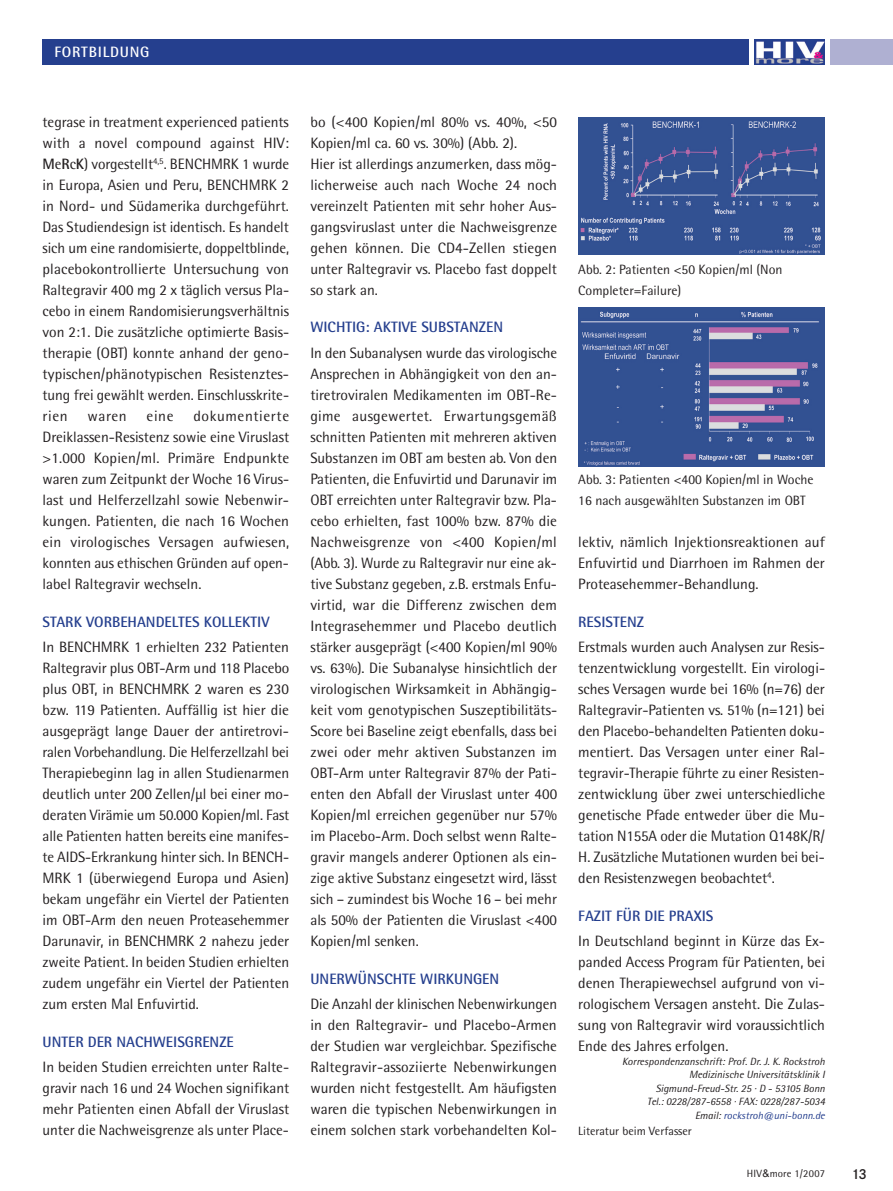
<style>
.page{position:relative;width:893px;height:1191px;background:#fff}
.page>*{position:absolute;margin:0;border:0;box-sizing:border-box;transform-origin:0 0}
.Fliesstext{font:15px/21px "Rotis Semi Sans";color:#231f20;text-align:justify}
.Fliesstext-2{font:700 15px "Rotis Semi Sans";color:#253f8e}
.Rubriken{font:700 15px "Rotis Semi Sans";letter-spacing:.05em;color:#fff}
.t1{font:600 15px "Corporate S";color:#231f20}
.BU_s_schwarz{font:13.5px/21px "Rotis Semi Sans";color:#231f20}
.Quelle_Text{font:12px "Rotis Semi Sans";color:#231f20}
.t2{font:italic 10.5px/13.5px "Rotis Semi Sans";color:#231f20;text-align:right}
.t3{font:10.5px "Rotis Semi Sans";letter-spacing:.015em;color:#231f20}
.s1{font-weight:700}
.s2{color:#253f8e}
.s3{font-family:"Arial"}
</style>
<div class="page">
<div style="left:831px;top:39px;width:62px;height:25px;background:#afb0d2"></div>
<div style="left:43px;top:39px;width:705px;height:25px;background:#253f8e"></div>
<img style="left:755px;top:40px;width:70px;height:24px">
<img style="left:578px;top:117px;width:247px;height:138px">
<img style="left:578px;top:307px;width:247px;height:160px">
<p class="Rubriken" style="left:55px;top:43px;width:96px">FORTBILDUNG</p>
<p class="Fliesstext" style="left:43px;top:111px;width:248px">tegrase in treatment experienced patients with a novel compound against HIV:<br><span class="s1">M</span>e<span class="s1">R</span>c<span class="s1">K</span>) vorgestellt<sup>4,5</sup>. BENCHMRK 1 wurde in Europa, Asien und Peru, BENCHMRK 2 in Nord- und Südamerika durchgeführt.<br>Das Studiendesign ist identisch. Es handelt sich um eine randomisierte, doppeltblinde, placebokontrollierte Untersuchung von Raltegravir 400 mg 2 x täglich versus Pla&shy;cebo in einem Randomisierungsverhältnis von 2:1. Die zusätzliche optimierte Basis&shy;therapie (OBT) konnte anhand der geno&shy;typischen/phänotypischen Resistenztes&shy;tung frei gewählt werden. Einschlusskrite&shy;rien</p>
<p class="Fliesstext" style="left:43px;top:405px;width:248px;text-indent:151px">dokumentierte Dreiklassen-Resistenz sowie eine Viruslast &gt;1.000 Kopien/ml. Primäre Endpunkte waren zum Zeitpunkt der Woche 16 Virus&shy;last und Helferzellzahl sowie Nebenwir&shy;kungen. Patienten, die nach 16 Wochen ein virologisches Versagen aufwiesen, konnten aus ethischen Gründen auf open&shy;label Raltegravir wechseln.</p>
<p class="Fliesstext-2" style="left:43px;top:612px;width:229px">STARK VORBEHANDELTES KOLLEKTIV</p>
<p class="Fliesstext" style="left:43px;top:636px;width:248px">In BENCHMRK 1 erhielten 232 Patienten Raltegravir plus OBT-Arm und 118 Placebo plus OBT, in BENCHMRK 2 waren es 230 bzw. 119 Patienten. Auffällig ist hier die ausgeprägt lange Dauer der antiretrovi&shy;ralen Vorbehandlung. Die Helferzellzahl bei Therapiebeginn lag in allen Studienarmen deutlich unter 200 Zellen/µl bei einer mo&shy;deraten Virämie um 50.000 Kopien/ml. Fast alle Patienten hatten bereits eine manifes&shy;te AIDS-Erkrankung hinter sich. In BENCH-MRK 1 (überwiegend Europa und Asien) bekam ungefähr ein Viertel der Patienten im OBT-Arm den neuen Proteasehemmer Darunavir, in BENCHMRK 2 nahezu jeder zweite Patient. In beiden Studien erhielten zudem ungefähr ein Viertel der Patienten zum ersten Mal Enfuvirtid.</p>
<p class="Fliesstext-2" style="left:43px;top:1032px;width:193px">UNTER DER NACHWEISGRENZE</p>
<p class="Fliesstext" style="left:43px;top:1056px;width:248px">In beiden Studien erreichten unter Ralte&shy;gravir nach 16 und 24 Wochen signifikant mehr Patienten einen Abfall der Viruslast unter die Nachweisgrenze als unter Place-</p>
<p class="Fliesstext" style="left:88px;top:405px;width:41px">waren</p>
<p class="Fliesstext" style="left:147px;top:405px;width:28px">eine</p>
<p class="Fliesstext" style="left:310px;top:111px;width:248px">bo (&lt;400 Kopien/ml 80% vs. 40%, &lt;50<br>Kopien/ml ca. 60 vs. 30%) (Abb. 2).</p>
<p class="Fliesstext" style="left:310px;top:153px;width:248px">Hier ist allerdings anzumerken, dass mög&shy;licherweise auch nach Woche 24 noch vereinzelt Patienten mit sehr hoher Aus&shy;gangsviruslast unter die Nachweisgrenze gehen können. Die CD4-Zellen stiegen unter Raltegravir vs. Placebo fast doppelt so stark an.</p>
<p class="Fliesstext-2" style="left:310px;top:318px;width:194px">WICHTIG: AKTIVE SUBSTANZEN</p>
<p class="Fliesstext" style="left:310px;top:342px;width:248px">In den Subanalysen wurde das virologische Ansprechen in Abhängigkeit von den an&shy;tiretroviralen Medikamenten im OBT-Re&shy;gime ausgewertet. Erwartungsgemäß schnitten Patienten mit mehreren aktiven Substanzen im OBT am besten ab. Von den Patienten, die Enfuvirtid und Darunavir im OBT erreichten unter Raltegravir bzw. Pla&shy;cebo erhielten, fast 100% bzw. 87% die Nachweisgrenze von &lt;400 Kopien/ml (Abb. 3). Wurde zu Raltegravir nur eine ak&shy;tive Substanz gegeben, z.B. erstmals Enfu&shy;virtid, war die Differenz zwischen dem Integrasehemmer und Placebo deutlich stärker ausgeprägt (&lt;400 Kopien/ml 90% vs. 63%). Die Subanalyse hinsichtlich der virologischen Wirksamkeit in Abhängig&shy;keit vom genotypischen Suszeptibilitäts-Score bei Baseline zeigt ebenfalls, dass bei zwei oder mehr aktiven Substanzen im OBT-Arm unter Raltegravir 87% der Pati&shy;enten den Abfall der Viruslast unter 400<br>Kopien/ml erreichen gegenüber nur 57% im Placebo-Arm. Doch selbst wenn Ralte&shy;gravir mangels anderer Optionen als ein&shy;zige aktive Substanz eingesetzt wird, lässt sich – zumindest bis Woche 16 – bei mehr als 50% der Patienten die Viruslast &lt;400<br>Kopien/ml senken.</p>
<p class="Fliesstext-2" style="left:310px;top:969px;width:190px">UNERWÜNSCHTE WIRKUNGEN</p>
<p class="Fliesstext" style="left:310px;top:993px;width:248px">Die Anzahl der klinischen Nebenwirkungen in den Raltegravir- und Placebo-Armen der Studien war vergleichbar. Spezifische Raltegravir-assoziierte Nebenwirkungen wurden nicht festgestellt. Am häufigsten waren die typischen Nebenwirkungen in einem solchen stark vorbehandelten Kol-</p>
<p class="BU_s_schwarz" style="left:578px;top:259px;width:206px">Abb. 2: Patienten &lt;50 Kopien/ml (Non<br>Completer=Failure)</p>
<p class="BU_s_schwarz" style="left:578px;top:469px;width:237px">Abb. 3: Patienten &lt;400 Kopien/ml in Woche<br>16 nach ausgewählten Substanzen im OBT</p>
<p class="Fliesstext" style="left:578px;top:531px;width:248px">lektiv, nämlich Injektionsreaktionen auf Enfuvirtid und Diarrhoen im Rahmen der Proteasehemmer-Behandlung.</p>
<p class="Fliesstext-2" style="left:578px;top:612px;width:67px">RESISTENZ</p>
<p class="Fliesstext" style="left:578px;top:636px;width:248px">Erstmals wurden auch Analysen zur Resis&shy;tenzentwicklung vorgestellt. Ein virologi&shy;sches Versagen wurde bei 16% (n=76) der Raltegravir-Patienten vs. 51% (n=121) bei den Placebo-behandelten Patienten doku&shy;mentiert. Das Versagen unter einer Ral&shy;tegravir-Therapie führte zu einer Resisten&shy;zentwicklung über zwei unterschiedliche genetische Pfade entweder über die Mu&shy;tation N155A oder die Mutation Q148K/R/ H. Zusätzliche Mutationen wurden bei bei&shy;den Resistenzwegen beobachtet<sup>4</sup>.</p>
<p class="Fliesstext-2" style="left:578px;top:906px;width:137px">FAZIT FÜR DIE PRAXIS</p>
<p class="Fliesstext" style="left:578px;top:930px;width:248px">In Deutschland beginnt in Kürze das Ex&shy;panded Access Program für Patienten, bei denen Therapiewechsel aufgrund von vi&shy;rologischem Versagen ansteht. Die Zulas&shy;sung von Raltegravir wird voraussichtlich Ende des Jahres erfolgen.</p>
<p class="t2" style="left:622px;top:1054px;width:204px">Korrespondenzanschrift: Prof. Dr. J. K. Rockstroh</p>
<p class="t2" style="left:689px;top:1067px;width:137px">Medizinische Universitätsklinik I</p>
<p class="t2" style="left:656px;top:1081px;width:171px">Sigmund-Freud-Str. 25 · D - 53105 Bonn</p>
<p class="t2" style="left:647px;top:1094px;width:179px">Tel.: 0228/287-6558 · FAX: 0228/287-5034<br>Email: <span class="s2">rockstroh@uni-bonn.de</span></p>
<p class="Quelle_Text" style="left:578px;top:1123px;width:115px">Literatur beim Verfasser</p>
<p class="t3" style="left:747px;top:1167px;width:80px">HIV<span class="s3">&amp;</span>more 1/2007</p>
<p class="t1" style="left:851px;top:1165px;width:17px">13</p>
</div>
